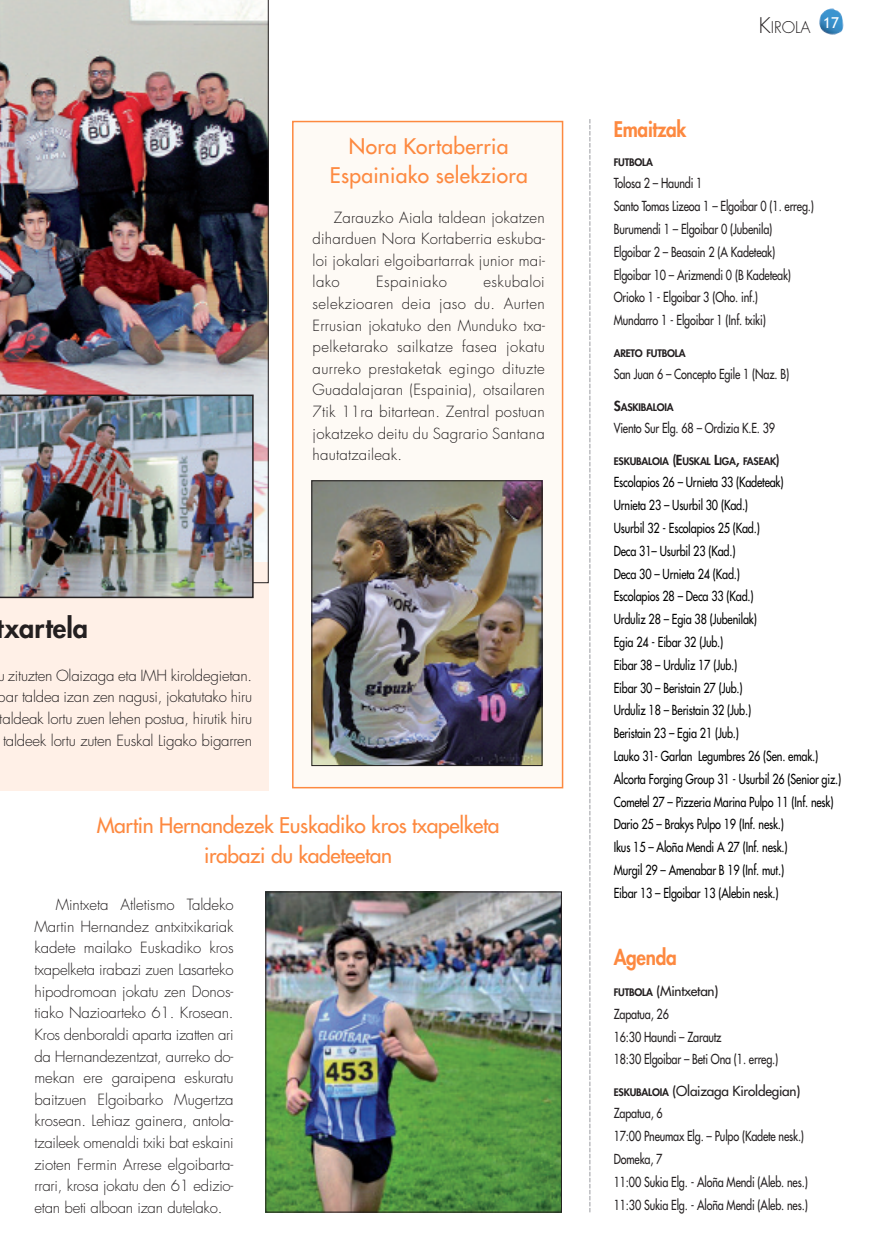
<style>
.page{position:relative;width:877px;height:1247px;background:#fff}
.page>*{position:absolute;margin:0;border:0;box-sizing:border-box;transform-origin:0 0}
.t1{font:800 27px "Futura";color:#231f20}
.t2{font:21px/30px "Futura";letter-spacing:-.015em;color:#fd8940;text-align:center}
.t3{font:21px/28.5px "Futura";letter-spacing:.015em;color:#fd8940;text-align:center}
.t4{font:800 21px "Futura";letter-spacing:-.015em;color:#fd8940;scale:.9 1}
.t5{font:300 15.75px "Futura";color:#231f20}
.t6{font:300 15px/21.6px "Futura";letter-spacing:-.015em;color:#231f20;text-align:justify}
.t7{font:300 15px "Futura";letter-spacing:.025em;color:#231f20}
.t8{font:13.5px/22.8px "Futura";letter-spacing:-.015em;color:#000;scale:.8 1}
.t9{font:13.5px/22.8px "Futura";letter-spacing:-.015em;color:#231f20;scale:.8 1}
.t10{font:13.5px/22.8px "Futura";letter-spacing:-.015em;color:#231f20}
.t11{font:800 10.2px "Futura";letter-spacing:-.02em;color:#231f20}
.s1{font-size:21px}
.s2{font-size:13.5px}
.s3{font-weight:800;font-size:10.2px}
</style>
<div class="page">
<img style="left:819px;top:8px;width:24px;height:27px">
<div style="left:0;top:376px;width:268px;height:415px;background:#fff0e7"></div>
<img style="left:0;top:0;width:269px;height:583px">
<div style="left:294px;top:122px;width:268px;height:665px;background:#fefaf5"></div>
<div style="left:292px;top:121px;width:271px;height:667px;border:2px solid #fd8940"></div>
<svg style="left:589px;top:119px;width:2px;height:1093px"></svg>
<img style="left:267px;top:893px;width:293px;height:317px">
<div style="left:265px;top:891px;width:297px;height:321px;border:1px solid #231f20"></div>
<img style="left:0;top:394px;width:254px;height:204px">
<img style="left:313px;top:482px;width:227px;height:282px">
<div style="left:311px;top:480px;width:231px;height:286px;border:1px solid #231f20"></div>
<h1 class="t1" style="left:-3px;top:615px;width:93px">txartela</h1>
<p class="t6" style="left:-3px;top:666px;width:256px;text-align:center">u zituzten Olaizaga eta IMH kiroldegietan. bar taldea izan zen nagusi, jokatutako hiru taldeak lortu zuen lehen postua, hirutik hiru taldeek lortu zuten Euskal Ligako bigarren</p>
<h2 class="t3" style="left:330px;top:134px;width:199px">Nora Kortaberria<br>Espainiako selekziora</h2>
<p class="t6" style="left:313px;top:207px;width:234px;text-indent:21px">Zarauzko Aiala taldean jokatzen diharduen Nora Kortaberria eskuba&shy;loi jokalari elgoibartarrak junior mai&shy;lako</p>
<p class="t6" style="left:313px;top:272px;width:234px;text-indent:171px">eskubaloi selekzioaren deia jaso du. Aurten Errusian jokatuko den Munduko txa&shy;pelketarako sailkatze fasea jokatu aurreko prestaketak egingo dituzte Guadalajaran (Espainia), otsailaren 7tik 11ra bitartean. Zentral postuan jokatzeko deitu du Sagrario Santana hautatzaileak.</p>
<p class="t7" style="left:376px;top:275px;width:72px">Espainiako</p>
<h2 class="t2" style="left:97px;top:811px;width:404px">Martin Hernandezek Euskadiko kros txapelketa irabazi du kadeteetan</h2>
<p class="t6" style="left:34px;top:895px;width:201px;text-indent:21px">Mintxeta Atletismo Taldeko Martin Hernandez antxitxikariak kadete mailako Euskadiko kros txapelketa irabazi zuen Lasarteko hipodromoan jokatu zen Donos&shy;tiako Nazioarteko 61. Krosean.<br>Kros denboraldi aparta izatten ari da Hernandezentzat, aurreko do&shy;mekan ere garaipena eskuratu baitzuen Elgoibarko Mugertza krosean. Lehiaz gainera, antola&shy;tzaileek omenaldi txiki bat eskaini zioten Fermin Arrese elgoibarta&shy;rrari, krosa jokatu den 61 edizio&shy;etan beti alboan izan dutelako.</p>
<p class="t5" style="left:759px;top:20px;width:81px"><span class="s1">K</span>IROLA <sup>17</sup></p>
<h2 class="t4" style="left:614px;top:119px;width:82px">Emaitzak</h2>
<p class="t11" style="left:614px;top:157px;width:41px">FUTBOLA</p>
<p class="t9" style="left:614px;top:173px;width:252px">Tolosa 2 – Haundi 1<br>Santo Tomas Lizeoa 1 – Elgoibar 0 (1. erreg.)<br>Burumendi 1 – Elgoibar 0 (Jubenila)<br>Elgoibar 2 – Beasain 2 (A Kadeteak)<br>Elgoibar 10 – Arizmendi 0 (B Kadeteak)<br>Orioko 1 - Elgoibar 3 (Oho. inf.)<br>Mundarro 1 - Elgoibar 1 (Inf. txiki)</p>
<p class="t11" style="left:614px;top:348px;width:73px">ARETO FUTBOLA</p>
<p class="t9" style="left:614px;top:364px;width:221px">San Juan 6 – Concepto Egile 1 (Naz. B)</p>
<p class="t11" style="left:614px;top:402px;width:61px"><span class="s2">S</span>ASKIBALOIA</p>
<p class="t9" style="left:614px;top:418px;width:203px">Viento Sur Elg. 68 – Ordizia K.E. 39</p>
<p class="t11" style="left:614px;top:456px;width:167px">ESKUBALOIA <span class="s2">(E</span>USKAL <span class="s2">L</span>IGA<span class="s2">,</span> FASEAK<span class="s2">)</span></p>
<p class="t8" style="left:614px;top:472px;width:286px">Escolapios 26 – Urnieta 33 (Kadeteak)<br>Urnieta 23 – Usurbil 30 (Kad.)<br>Usurbil 32 - Escolapios 25 (Kad.)<br>Deca 31– Usurbil 23 (Kad.)<br>Deca 30 – Urnieta 24 (Kad.)<br>Escolapios 28 – Deca 33 (Kad.)<br>Urduliz 28 – Egia 38 (Jubenilak)<br>Egia 24 - Eibar 32 (Jub.)<br>Eibar 38 – Urduliz 17 (Jub.)<br>Eibar 30 – Beristain 27 (Jub.)<br>Urduliz 18 – Beristain 32 (Jub.)<br>Beristain 23 – Egia 21 (Jub.)<br>Lauko 31- Garlan Legumbres 26 (Sen. emak.)<br>Alcorta Forging Group 31 - Usurbil 26 (Senior giz.)<br>Cometel 27 – Pizzeria Marina Pulpo 11 (Inf. nesk)<br>Dario 25 – Brakys Pulpo 19 (Inf. nesk.)<br>Ikus 15 – Aloña Mendi A 27 (Inf. nesk.)<br>Murgil 29 – Amenabar B 19 (Inf. mut.)<br>Eibar 13 – Elgoibar 13 (Alebin nesk.)</p>
<h2 class="t4" style="left:614px;top:947px;width:71px">Agenda</h2>
<p class="t10" style="left:614px;top:980px;width:166px"><span class="s3">FUTBOLA</span> (Mintxetan)<br>Zapatua, 26<br>16:30 Haundi – Zarautz<br>18:30 Elgoibar – Beti Ona (1. erreg.)</p>
<p class="t10" style="left:614px;top:1080px;width:195px"><span class="s3">ESKUBALOIA</span> (Olaizaga Kiroldegian)<br>Zapatua, 6<br>17:00 Pneumax Elg. – Pulpo (Kadete nesk.)<br>Domeka, 7<br>11:00 Sukia Elg. - Aloña Mendi (Aleb. nes.)<br>11:30 Sukia Elg. - Aloña Mendi (Aleb. nes.)</p>
</div>
